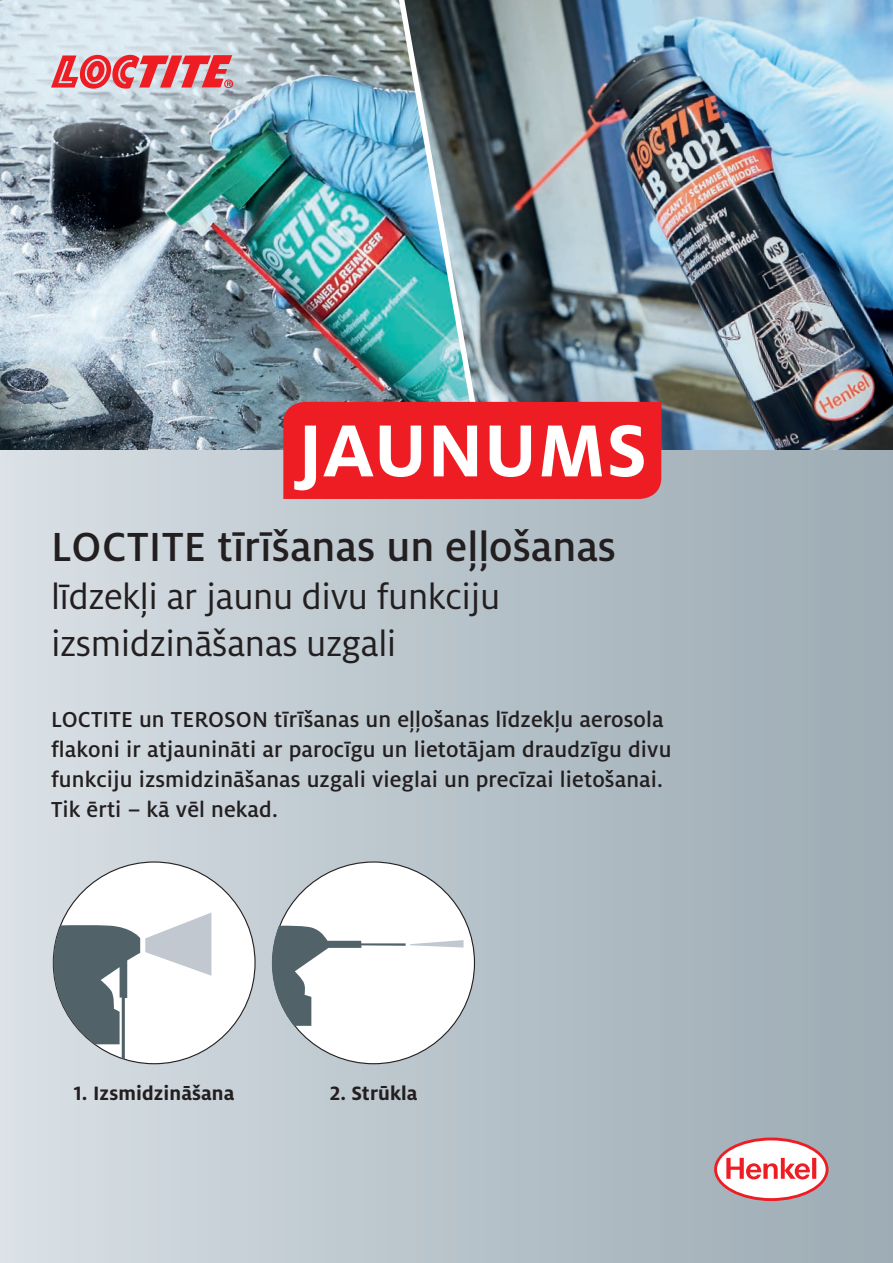
<style>
.page{position:relative;width:893px;height:1263px;background:#fff}
.page>*{position:absolute;margin:0;border:0;box-sizing:border-box;transform-origin:0 0}
.t1{font:700 81.6px "Henkel Milo";color:#fff}
.t2{font:500 45px "Henkel Milo";color:#231f20}
.Subline_groß{font:39px/46.8px "Henkel Milo";letter-spacing:-.01em;color:#231f20}
.Body_copy_-_14_18_bl{font:500 24px/30px "Henkel Milo";letter-spacing:.005em;color:#231f20}
.Body_copy_-_14_18_bl-2{font:700 21.45px "Henkel Milo";letter-spacing:.005em;color:#231f20}
</style>
<div class="page">
<img style="left:0;top:0;width:404px;height:451px">
<img style="left:404px;top:0;width:489px;height:451px">
<div style="left:0;top:451px;width:893px;height:812px;background:linear-gradient(to right,#d8dfe4,#9baab2)"></div>
<svg style="left:713px;top:1133px;width:119px;height:74px"></svg>
<svg style="left:51px;top:55px;width:182px;height:34px;background:#e1737a"></svg>
<div style="left:53px;top:862px;width:202px;height:202px;background:#fff;border-radius:50%"></div>
<svg style="left:53px;top:912px;width:158px;height:147px"></svg>
<div style="left:273px;top:862px;width:201px;height:202px;background:#fff;border-radius:50%"></div>
<svg style="left:272px;top:925px;width:192px;height:101px"></svg>
<div style="left:283px;top:402px;width:378px;height:97px;background:#ee1d23"></div>
<p class="t1" style="left:297px;top:404px;width:351px">JAUNUMS</p>
<p class="t2" style="left:51px;top:522px;width:566px">LOCTITE tīrīšanas un eļļošanas</p>
<p class="Subline_groß" style="left:51px;top:574px;width:451px">līdzekļi ar jaunu divu funkciju izsmidzināšanas uzgali</p>
<p class="Body_copy_-_14_18_bl" style="left:51px;top:705px;width:622px">LOCTITE un TEROSON tīrīšanas un eļļošanas līdzekļu aerosola flakoni ir atjaunināti ar parocīgu un lietotājam draudzīgu divu funkciju izsmidzināšanas uzgali vieglai un precīzai lietošanai.<br>Tik ērti – kā vēl nekad.</p>
<p class="Body_copy_-_14_18_bl-2" style="left:74px;top:1081px;width:162px">1. Izsmidzināšana</p>
<p class="Body_copy_-_14_18_bl-2" style="left:330px;top:1081px;width:89px">2. Strūkla</p>
</div>
